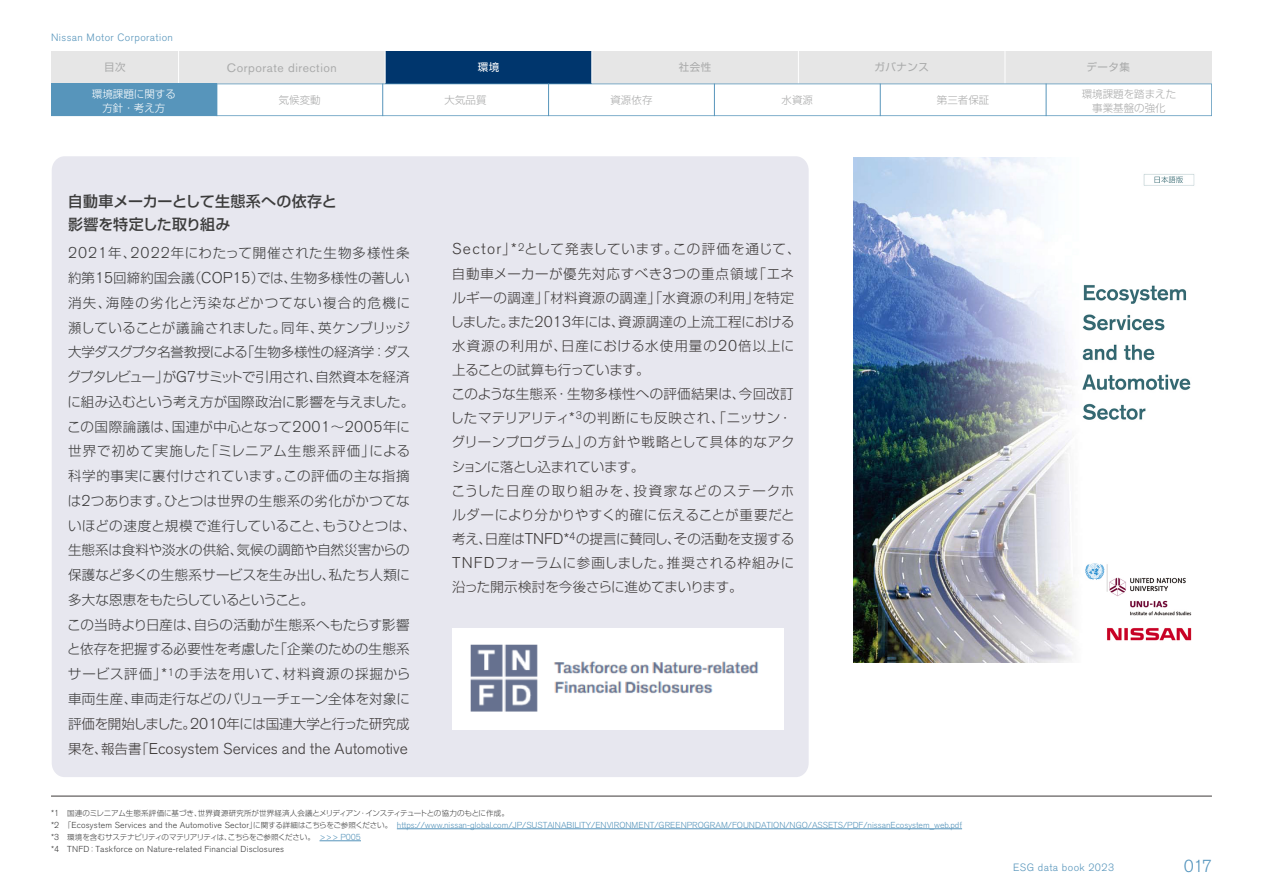
<style>
.page{position:relative;width:1263px;height:893px;background:#fff}
.page>*{position:absolute;margin:0;border:0;box-sizing:border-box;transform-origin:0 0}
.t1{font:300 17.25px "Nissan Pro";color:#5394bd}
.t2{font:300 15.45px "Nissan Pro";color:#3e3a39}
.t3{font:500 15px/22.5px "Shin Go Pro";letter-spacing:-.005em;color:#3c3c3c}
.t4{font:300 13.5px/24.8px "Shin Go Pro";letter-spacing:.005em;color:#3c3c3c}
.t5{font:300 13.5px/24.2px "Shin Go Pro";letter-spacing:.02em;color:#3e3a39}
.t6{font:12.15px "Nissan Pro";letter-spacing:.045em;color:#aaabab}
.t7{font:300 10.5px "Nissan Pro";letter-spacing:.04em;color:#5795bb}
.t8{font:300 10.5px/13.5px "Shin Go Pro";color:#aaabab;text-align:center}
.t9{font:10.5px "Shin Go Pro";letter-spacing:.05em;color:#aaabab}
.t10{font:300 10.5px/13.5px "Shin Go Pro";color:#fff;text-align:center}
.t11{font:10.5px "Shin Go Pro";color:#fff}
.t12{font:300 8.7px "Nissan Pro";color:#5795bb}
.t13{font:300 8.7px "Nissan Pro";letter-spacing:.02em;color:#3c3c3c}
.t14{font:300 7.5px "Shin Go Pro";letter-spacing:-.02em;color:#3c3c3c}
.t15{font:300 7.5px "Shin Go Pro";letter-spacing:-.05em;color:#3c3c3c}
.s1{font-family:"Nissan Pro";font-size:15.45px}
.s2{color:#3e3a39}
.s3{font-family:"Nissan Pro";font-size:15.45px;color:#3e3a39}
.s4{font-family:"Shin Go Pro";font-size:13.5px}
.s5{font-family:"Nissan Pro";font-size:8.7px}
.s6{color:#3c3c3c}
.s7{font-family:"Shin Go Pro";font-size:7.5px;color:#3c3c3c}
.s8{font-family:"Nissan Pro";font-size:8.7px;color:#5795bb}
.s9{font-family:"Shin Go Pro";font-size:7.5px}
</style>
<div class="page">
<div style="left:51px;top:51px;width:1161px;height:33px;background:#e6e6e6"></div>
<div style="left:385px;top:51px;width:207px;height:33px;background:#00366d"></div>
<hr style="left:178px;top:51px;width:1px;height:33px;background:#fff">
<hr style="left:385px;top:51px;width:1px;height:33px;background:#fff">
<hr style="left:591px;top:51px;width:1px;height:33px;background:#fff">
<hr style="left:798px;top:51px;width:1px;height:33px;background:#fff">
<hr style="left:1004px;top:51px;width:1px;height:33px;background:#fff">
<svg style="left:217px;top:84px;width:995px;height:32px"></svg>
<hr style="left:382px;top:84px;width:1px;height:32px;background:#5795bb">
<hr style="left:548px;top:84px;width:1px;height:32px;background:#5795bb">
<hr style="left:714px;top:84px;width:1px;height:32px;background:#5795bb">
<hr style="left:880px;top:84px;width:1px;height:32px;background:#5795bb">
<hr style="left:1046px;top:84px;width:1px;height:32px;background:#5795bb">
<div style="left:51px;top:84px;width:166px;height:32px;background:#5795bb"></div>
<div style="left:52px;top:156px;width:757px;height:621px;background:#e7e7ef;border-radius:13px"></div>
<hr style="left:51px;top:796px;width:1161px;height:1px;background:#3e3a39">
<hr style="left:397px;top:828px;width:565px;height:1px;background:#5795bb">
<hr style="left:320px;top:840px;width:41px;height:1px;background:#5795bb">
<img style="left:452px;top:628px;width:331px;height:102px">
<img style="left:853px;top:157px;width:342px;height:506px">
<p class="t7" style="left:51px;top:30px;width:124px">Nissan Motor Corporation</p>
<p class="t9" style="left:104px;top:58px;width:23px">目次</p>
<p class="t6" style="left:227px;top:60px;width:111px">Corporate direction</p>
<p class="t11" style="left:478px;top:58px;width:23px">環境</p>
<p class="t9" style="left:679px;top:58px;width:34px">社会性</p>
<p class="t9" style="left:874px;top:58px;width:56px">ガバナンス</p>
<p class="t9" style="left:1086px;top:58px;width:45px">データ集</p>
<p class="t8" style="left:445px;top:92px;width:43px">大気品質</p>
<p class="t8" style="left:610px;top:92px;width:43px">資源依存</p>
<p class="t8" style="left:781px;top:92px;width:33px">水資源</p>
<p class="t8" style="left:1082px;top:86px;width:96px">環境課題を踏まえた事業基盤の強化</p>
<p class="t10" style="left:92px;top:86px;width:85px">環境課題に関する方針・考え方</p>
<p class="t8" style="left:937px;top:92px;width:54px">第三者保証</p>
<p class="t8" style="left:279px;top:92px;width:43px">気候変動</p>
<p class="t3" style="left:68px;top:189px;width:270px">自動車メーカーとして生態系への依存と影響を特定した取り組み</p>
<p class="t4" style="left:67px;top:239px;width:351px"><span class="s1">2021</span>年、<span class="s1">2022</span>年にわたって開催された生物多様性条約第<span class="s1">15</span>回締約国会議（<span class="s1">COP15</span>）では、生物多様性の著しい消失、海陸の劣化と汚染などかつてない複合的危機に瀕していることが議論されました。同年、英ケンブリッジ大学ダスグプタ名誉教授による「生物多様性の経済学：ダスグプタレビュー」が<span class="s1">G7</span>サミットで引用され、自然資本を経済に組み込むという考え方が国際政治に影響を与えました。この国際論議は、国連が中心となって<span class="s1">2001</span>～<span class="s1">2005</span>年に世界で初めて実施した「ミレニアム生態系評価」による科学的事実に裏付けされています。この評価の主な指摘は<span class="s1">2</span>つあります。ひとつは世界の生態系の劣化がかつてないほどの速度と規模で進行していること、もうひとつは、生態系は食料や淡水の供給、気候の調節や自然災害からの保護など多くの生態系サービスを生み出し、私たち人類に多大な恩恵をもたらしているということ。<br>この当時より日産は、自らの活動が生態系へもたらす影響と依存を把握する必要性を考慮した「企業のための生態系サービス評価」<span class="s1">*</span><sup>1</sup>の手法を用いて、材料資源の採掘から車両生産、車両走行などのバリューチェーン全体を対象に評<span class="s2">価を開始しました。</span><span class="s3">2010</span><span class="s2">年には国連大学と行った研究成</span></p>
<p class="t2" style="left:68px;top:738px;width:341px"><span class="s4">果を、報告書「</span>Ecosystem Services and the Automotive</p>
<p class="t5" style="left:451px;top:235px;width:351px"><span class="s1">Sector</span>」<span class="s1">*</span><sup>2</sup>として発表しています。この評価を通じて、自動車メーカーが優先対応すべき<span class="s1">3</span>つの重点領域「エネルギーの調達」「材料資源の調達」「水資源の利用」を特定しました。また<span class="s1">2013</span>年には、資源調達の上流工程における水資源の利用が、日産における水使用量の<span class="s1">20</span>倍以上に上ることの試算も行っています。<br>このような生態系・生物多様性への評価結果は、今回改訂したマテリアリティ<span class="s1">*</span><sup>3</sup>の判断にも反映され、「ニッサン・グリーンプログラム」の方針や戦略として具体的なアクションに落とし込まれています。<br>こうした日産の取り組みを、投資家などのステークホルダーにより分かりやすく的確に伝えることが重要だと考え、日産は<span class="s1">TNFD*</span><sup>4</sup>の提言に賛同し、その活動を支援する<br><span class="s1">TNFD</span>フォーラムに参画しました。推奨される枠組みに沿った開示検討を今後さらに進めてまいります。</p>
<p class="t14" style="left:51px;top:807px;width:459px"><span class="s5">*1</span>　国連のミレニアム生態系評価に基づき、世界資源研究所が世界経済人会議とメリディアン・インスティテュートとの協力のもとに作成。</p>
<p class="t12" style="left:51px;top:819px;width:912px"><span class="s6">*2</span><span class="s7">　「</span><span class="s6">Ecosystem Services and the Automotive Sector</span><span class="s7">」に関する詳細はこちらをご参照ください。　</span>https://www.nissan-global.com/JP/SUSTAINABILITY/ENVIRONMENT/GREENPROGRAM/FOUNDATION/NGO/ASSETS/PDF/nissanEcosystem_web.pdf</p>
<p class="t15" style="left:51px;top:831px;width:311px"><span class="s5">*3</span>　環境を含むサステナビリティのマテリアリティは、こちらをご参照ください。　<span class="s8">&gt;&gt;&gt; P005</span></p>
<p class="t13" style="left:51px;top:843px;width:235px">*4 TNFD<span class="s9">：</span>Taskforce on Nature-related Financial Disclosures</p>
<p class="t7" style="left:1013px;top:861px;width:103px">ESG data book 2023</p>
<p class="t1" style="left:1184px;top:854px;width:30px">017</p>
</div>
